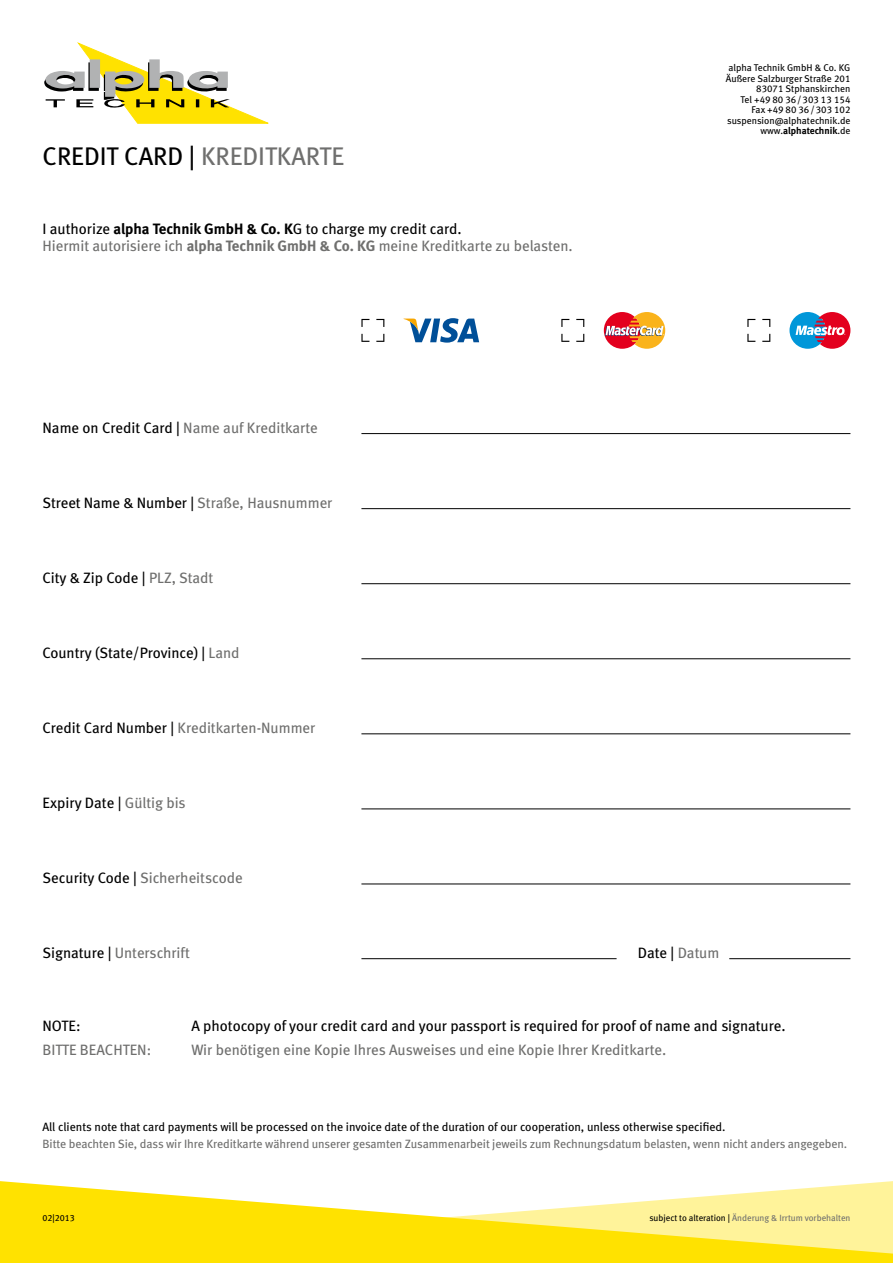
<style>
.page{position:relative;width:893px;height:1263px;background:#fff}
.page>*{position:absolute;margin:0;border:0;box-sizing:border-box;transform-origin:0 0}
.t1{font:25.5px "Meta Book LF";color:#000}
.t2{font:15px/16.5px "Meta Book LF";color:#6f6f6e}
.t3{font:15px "Meta Book LF";color:#000}
.t4{font:12px/16.5px "Meta Book LF";letter-spacing:-.005em;color:#6f6f6e}
.t5{font:9.75px/10.5px "Meta Book LF";color:#000;text-align:right}
.t6{font:9px "Meta Book LF";color:#6f6f6e}
.t7{font:9px "Meta Book LF";color:#000}
.s1{color:#6f6f6e}
.s2{color:#000}
.s3{font-family:"Meta Bold LF";color:#000}
.s4{font-family:"Meta Bold LF"}
</style>
<div class="page">
<svg style="left:0;top:1181px;width:893px;height:82px;fill:#ffe200"></svg>
<svg style="left:605px;top:312px;width:60px;height:37px"></svg>
<svg style="left:561px;top:319px;width:23px;height:23px"></svg>
<svg style="left:404px;top:318px;width:75px;height:25px"></svg>
<svg style="left:361px;top:319px;width:23px;height:23px"></svg>
<svg style="left:789px;top:312px;width:61px;height:37px"></svg>
<svg style="left:747px;top:319px;width:23px;height:23px"></svg>
<hr style="left:361px;top:433px;width:489px;height:1px;background:#000">
<hr style="left:361px;top:508px;width:489px;height:1px;background:#000">
<hr style="left:361px;top:583px;width:489px;height:1px;background:#000">
<hr style="left:361px;top:658px;width:489px;height:1px;background:#000">
<hr style="left:361px;top:733px;width:489px;height:1px;background:#000">
<hr style="left:361px;top:809px;width:489px;height:1px;background:#000">
<hr style="left:361px;top:884px;width:489px;height:1px;background:#000">
<hr style="left:361px;top:958px;width:256px;height:1px;background:#000">
<hr style="left:729px;top:958px;width:121px;height:1px;background:#000">
<svg style="left:44px;top:43px;width:224px;height:80px"></svg>
<p class="t1" style="left:43px;top:141px;width:303px">CREDIT CARD | <span class="s1">KREDITKARTE</span></p>
<p class="t2" style="left:43px;top:221px;width:532px"><span class="s2">I authorize</span> <span class="s3">alpha Technik GmbH &amp; Co. K</span><span class="s2">G to charge my credit card.<br></span>Hiermit autorisiere ich <span class="s4">alpha Technik GmbH &amp; Co. KG</span> meine Kreditkarte zu belasten.</p>
<p class="t2" style="left:43px;top:420px;width:277px"><span class="s2">Name on Credit Card |</span> Name auf Kreditkarte</p>
<p class="t3" style="left:43px;top:494px;width:291px">Street Name &amp; Number | <span class="s1">Straße, Hausnummer</span></p>
<p class="t3" style="left:43px;top:569px;width:172px">City &amp; Zip Code | <span class="s1">PLZ, Stadt</span></p>
<p class="t3" style="left:43px;top:644px;width:199px">Country (State/Province) | <span class="s1">Land</span></p>
<p class="t2" style="left:43px;top:720px;width:274px"><span class="s2">Credit Card Number |</span> Kreditkarten-Nummer</p>
<p class="t3" style="left:43px;top:794px;width:145px">Expiry Date | <span class="s1">Gültig bis</span></p>
<p class="t2" style="left:43px;top:870px;width:202px"><span class="s2">Security Code |</span> Sicherheitscode</p>
<p class="t5" style="left:726px;top:63px;width:126px">alpha Technik GmbH &amp; Co. KG<br>Äußere Salzburger Straße 201<br>83071 Stphanskirchen<br>Tel +49 80 36/303 13 154<br>Fax +49 80 36/303 102 suspension@alphatechnik.de www.<span class="s4">alphatechnik</span>.de</p>
<p class="t2" style="left:43px;top:945px;width:149px"><span class="s2">Signature |</span> Unterschrift</p>
<p class="t3" style="left:638px;top:944px;width:83px">Date | <span class="s1">Datum</span></p>
<p class="t3" style="left:43px;top:1017px;width:40px">NOTE:</p>
<p class="t3" style="left:191px;top:1017px;width:596px">A photocopy of your credit card and your passport is required for proof of name and signature.</p>
<p class="t2" style="left:43px;top:1041px;width:110px">BITTE BEACHTEN:</p>
<p class="t2" style="left:191px;top:1041px;width:476px">Wir benötigen eine Kopie Ihres Ausweises und eine Kopie Ihrer Kreditkarte.</p>
<p class="t4" style="left:43px;top:1119px;width:806px"><span class="s2">All clients note that card payments will be processed on the invoice date of the duration of our cooperation, unless otherwise specified.<br></span>Bitte beachten Sie, dass wir Ihre Kreditkarte während unserer gesamten Zusammenarbeit jeweils zum Rechnungsdatum belasten, wenn nicht anders angegeben.</p>
<p class="t7" style="left:43px;top:1212px;width:34px">02|2013</p>
<p class="t6" style="left:649px;top:1212px;width:203px"><span class="s2">subject to alteration |</span> Änderung &amp; Irrtum vorbehalten</p>
</div>
